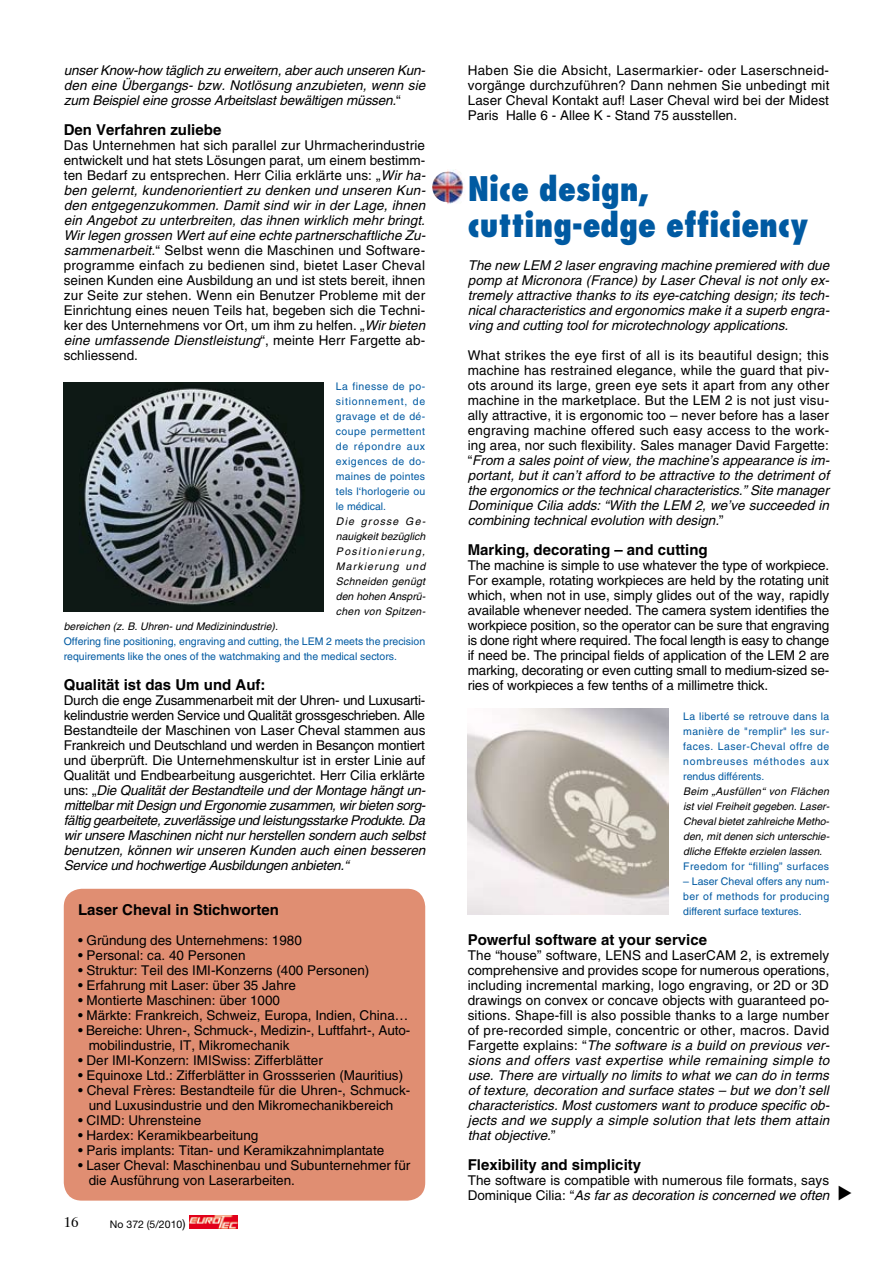
<style>
.page{position:relative;width:893px;height:1263px;background:#fff}
.page>*{position:absolute;margin:0;border:0;box-sizing:border-box;transform-origin:0 0}
.t1{font:800 condensed 33px/36px "Futura";color:#005aa2}
.t2{font:700 15px "Helvetica";color:#000}
.t3{font:13.5px/15px "Helvetica";color:#000;text-align:justify}
.t4{font:italic 13.5px/15px "Helvetica";letter-spacing:-.005em;color:#000;text-align:justify}
.t5{font:10.5px/15px "Helvetica";color:#005aa2;text-align:justify}
.t6{font:italic 10.5px/15px "Helvetica";color:#000;text-align:justify}
.t7{font:10.5px "Helvetica";letter-spacing:.035em;color:#005aa2}
.t8{font:10.5px "Helvetica Neue";color:#000}
.s1{font-style:normal}
.s2{font-style:italic}
.s3{font-size:12px}
</style>
<div class="page">
<svg style="left:189px;top:1215px;width:49px;height:13px"></svg>
<img style="left:190px;top:1215px;width:47px;height:13px">
<div style="left:64px;top:889px;width:361px;height:311px;background:#e08e72;border-radius:18px"></div>
<img style="left:468px;top:708px;width:200px;height:206px">
<img style="left:64px;top:382px;width:259px;height:230px">
<img style="left:432px;top:169px;width:32px;height:35px">
<p class="t4" style="left:64px;top:63px;width:363px">unser Know-how täglich zu erweitern, aber auch unseren Kun&shy;den eine Übergangs- bzw. Notlösung anzubieten, wenn sie zum Beispiel eine grosse Arbeitslast bewältigen müssen.<span class="s1">“</span></p>
<p class="t2" style="left:64px;top:120px;width:159px">Den Verfahren zuliebe</p>
<p class="t3" style="left:64px;top:138px;width:363px">Das Unternehmen hat sich parallel zur Uhrmacherindustrie entwickelt und hat stets Lösungen parat, um einem bestimm&shy;ten Bedarf zu entsprechen. Herr Cilia erklärte uns: „<span class="s2">Wir ha&shy;ben gelernt, kundenorientiert zu denken und unseren Kun&shy;den entgegenzukommen. Damit sind wir in der Lage, ihnen ein Angebot zu unterbreiten, das ihnen wirklich mehr bringt.<br>Wir legen grossen Wert auf eine echte partnerschaftliche Zu&shy;sammenarbeit.</span>“ Selbst wenn die Maschinen und Software&shy;programme einfach zu bedienen sind, bietet Laser Cheval seinen Kunden eine Ausbildung an und ist stets bereit, ihnen zur Seite zur stehen. Wenn ein Benutzer Probleme mit der Einrichtung eines neuen Teils hat, begeben sich die Techni&shy;ker des Unternehmens vor Ort, um ihm zu helfen. „<span class="s2">Wir bieten eine umfassende Dienstleistung</span>“, meinte Herr Fargette ab&shy;schliessend.</p>
<p class="t5" style="left:336px;top:379px;width:91px">La finesse de po&shy;sitionnement, de gravage et de dé&shy;coupe permettent de répondre aux exigences de do&shy;maines de pointes tels l‘horlogerie ou le médical.</p>
<p class="t6" style="left:336px;top:514px;width:91px">Die grosse Ge&shy;nauigkeit bezüglich Positionierung, Markierung und Schneiden genügt den hohen Ansprü&shy;chen von Spitzen-</p>
<p class="t6" style="left:64px;top:619px;width:216px">bereichen (z. B. Uhren- und Medizinindustrie).</p>
<p class="t5" style="left:64px;top:634px;width:363px">Offering fine positioning, engraving and cutting, the LEM 2 meets the precision requirements like the ones of the watchmaking and the medical sectors.</p>
<p class="t2" style="left:64px;top:675px;width:203px">Qualität ist das Um und Auf:</p>
<p class="t3" style="left:64px;top:693px;width:363px">Durch die enge Zusammenarbeit mit der Uhren- und Luxusarti&shy;kelindustrie werden Service und Qualität grossgeschrieben. Alle Bestandteile der Maschinen von Laser Cheval stammen aus Frankreich und Deutschland und werden in Besançon montiert und überprüft. Die Unternehmenskultur ist in erster Linie auf Qualität und Endbearbeitung ausgerichtet. Herr Cilia erklärte uns: „<span class="s2">Die Qualität der Bestandteile und der Montage hängt un&shy;mittelbar mit Design und Ergonomie zusammen, wir bieten sorg&shy;fältig gearbeitete, zuverlässige und leistungsstarke Produkte. Da wir unsere Maschinen nicht nur herstellen sondern auch selbst benutzen, können wir unseren Kunden auch einen besseren Service und hochwertige Ausbildungen anbieten.“</span></p>
<p class="t2" style="left:78px;top:900px;width:202px">Laser Cheval in Stichworten</p>
<p class="t3" style="left:78px;top:933px;width:225px">• Gründung des Unternehmens: 1980</p>
<p class="t3" style="left:78px;top:948px;width:169px">• Personal: ca. 40 Personen</p>
<p class="t3" style="left:78px;top:963px;width:293px">• Struktur: Teil des IMI-Konzerns (400 Personen)</p>
<p class="t3" style="left:78px;top:978px;width:219px">• Erfahrung mit Laser: über 35 Jahre</p>
<p class="t3" style="left:78px;top:993px;width:204px">• Montierte Maschinen: über 1000</p>
<p class="t3" style="left:78px;top:1008px;width:332px">• Märkte: Frankreich, Schweiz, Europa, Indien, China…</p>
<p class="t3" style="left:89px;top:1023px;width:323px;text-indent:-11px">• Bereiche: Uhren-, Schmuck-, Medizin-, Luftfahrt-, Auto&shy;mobilindustrie, IT, Mikromechanik</p>
<p class="t3" style="left:78px;top:1053px;width:246px">• Der IMI-Konzern: IMISwiss: Zifferblätter</p>
<p class="t3" style="left:78px;top:1068px;width:327px">• Equinoxe Ltd.: Zifferblätter in Grossserien (Mauritius)</p>
<p class="t3" style="left:78px;top:1083px;width:334px;text-align:center">• Cheval Frères: Bestandteile für die Uhren-, Schmuck&shy;und Luxusindustrie und den Mikromechanikbereich</p>
<p class="t3" style="left:78px;top:1113px;width:125px">• CIMD: Uhrensteine</p>
<p class="t3" style="left:78px;top:1128px;width:182px">• Hardex: Keramikbearbeitung</p>
<p class="t3" style="left:78px;top:1143px;width:308px">• Paris implants: Titan- und Keramikzahnimplantate</p>
<p class="t3" style="left:89px;top:1158px;width:323px;text-indent:-11px">• Laser Cheval: Maschinenbau und Subunternehmer für die Ausführung von Laserarbeiten.</p>
<p class="t8" style="left:110px;top:1218px;width:77px">No 372 (5/2010<span class="s3">)</span></p>
<p class="t3" style="left:468px;top:63px;width:363px">Haben Sie die Absicht, Lasermarkier- oder Laserschneid&shy;vorgänge durchzuführen? Dann nehmen Sie unbedingt mit Laser Cheval Kontakt auf! Laser Cheval wird bei der Midest Paris Halle 6 - Allee K - Stand 75 ausstellen.</p>
<h1 class="t1" style="left:468px;top:170px;width:342px">Nice design, cutting-edge efficiency</h1>
<p class="t4" style="left:468px;top:258px;width:363px">The new LEM 2 laser engraving machine premiered with due pomp at Micronora (France) by Laser Cheval is not only ex&shy;tremely attractive thanks to its eye-catching design; its tech&shy;nical characteristics and ergonomics make it a superb engra&shy;ving and cutting tool for microtechnology applications.</p>
<p class="t3" style="left:468px;top:348px;width:363px">What strikes the eye first of all is its beautiful design; this machine has restrained elegance, while the guard that piv&shy;ots around its large, green eye sets it apart from any other machine in the marketplace. But the LEM 2 is not just visu&shy;ally attractive, it is ergonomic too – never before has a laser engraving machine offered such easy access to the work&shy;ing area, nor such flexibility. Sales manager David Fargette: “<span class="s2">From a sales point of view, the machine’s appearance is im&shy;portant, but it can’t afford to be attractive to the detriment of the ergonomics or the technical characteristics.” Site manager Dominique Cilia adds: “With the LEM 2, we’ve succeeded in combining technical evolution with design.</span>”</p>
<p class="t2" style="left:468px;top:540px;width:242px">Marking, decorating – and cutting</p>
<p class="t3" style="left:468px;top:558px;width:363px">The machine is simple to use whatever the type of workpiece.<br>For example, rotating workpieces are held by the rotating unit which, when not in use, simply glides out of the way, rapidly available whenever needed. The camera system identifies the workpiece position, so the operator can be sure that engraving is done right where required. The focal length is easy to change if need be. The principal fields of application of the LEM 2 are marking, decorating or even cutting small to medium-sized se&shy;ries of workpieces a few tenths of a millimetre thick.</p>
<p class="t5" style="left:683px;top:709px;width:148px">La liberté se retrouve dans la manière de "remplir" les sur&shy;faces. Laser-Cheval offre de nombreuses méthodes aux rendus différents.</p>
<p class="t6" style="left:683px;top:784px;width:148px">Beim „Ausfüllen“ von Flächen ist viel Freiheit gegeben. Laser-Cheval bietet zahlreiche Metho&shy;den, mit denen sich unterschie&shy;dliche Effekte erzielen lassen.</p>
<p class="t7" style="left:683px;top:860px;width:147px">Freedom for “filling” surfaces</p>
<p class="t5" style="left:683px;top:874px;width:148px">– Laser Cheval offers any num&shy;ber of methods for producing different surface textures.</p>
<p class="t2" style="left:468px;top:930px;width:241px">Powerful software at your service</p>
<p class="t3" style="left:468px;top:948px;width:363px">The “house” software, LENS and LaserCAM 2, is extremely comprehensive and provides scope for numerous operations, including incremental marking, logo engraving, or 2D or 3D drawings on convex or concave objects with guaranteed po&shy;sitions. Shape-fill is also possible thanks to a large number of pre-recorded simple, concentric or other, macros. David Fargette explains: “<span class="s2">The software is a build on previous ver&shy;sions and offers vast expertise while remaining simple to use. There are virtually no limits to what we can do in terms of texture, decoration and surface states – but we don’t sell characteristics. Most customers want to produce specific ob&shy;jects and we supply a simple solution that lets them attain that objective.</span>”</p>
<p class="t2" style="left:468px;top:1155px;width:175px">Flexibility and simplicity</p>
<p class="t3" style="left:468px;top:1173px;width:363px">The software is compatible with numerous file formats, says<br>Dominique Cilia: “<span class="s2">As far as decoration is concerned we often</span></p>
</div>
